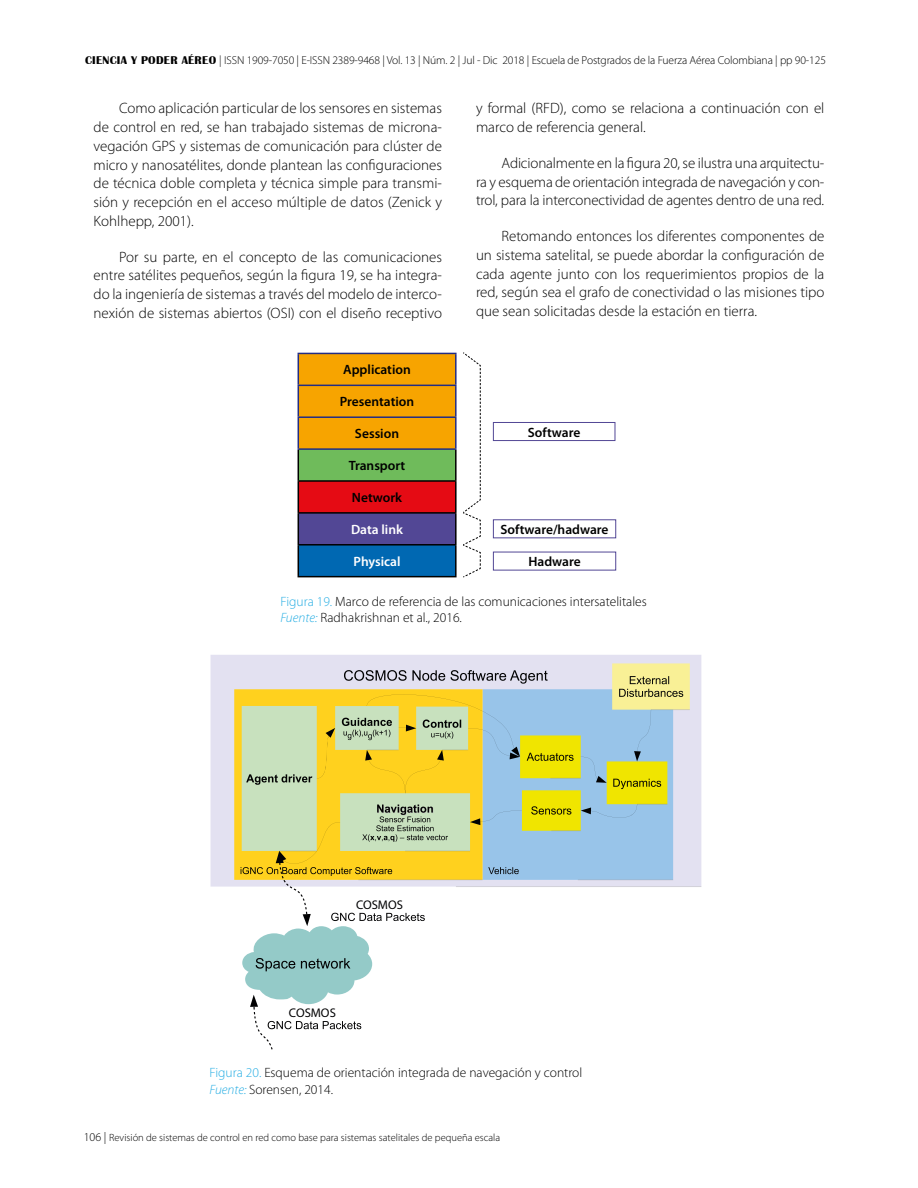
<style>
.page{position:relative;width:918px;height:1188px;background:#fff}
.page>*{position:absolute;margin:0;border:0;box-sizing:border-box;transform-origin:0 0}
.t1{font:300 15px/18.8px "Myriad Pro";color:#000;text-align:justify}
.t2{font:300 13.5px/16.5px "Myriad Pro";color:#000}
.t3{font:600 13.5px "Myriad Pro";color:#000}
.t4{font:600 13.5px "Myriad Pro";color:#fff}
.t5{font:12.6px "Myriad Pro";color:#020203}
.t6{font:300 11.55px "Myriad Pro";letter-spacing:-.01em;color:#000}
.t7{font:300 10.5px "Myriad Pro";color:#000}
.s1{font-family:"Britannic";font-weight:700}
.s2{color:#25ade3}
.s3{font-style:italic;color:#25ade3}
.s4{font-size:12px}
</style>
<div class="page">
<div style="left:211px;top:655px;width:490px;height:232px;background:#e3e1f1"></div>
<svg style="left:234px;top:689px;width:7px;height:191px"></svg>
<svg style="left:241px;top:663px;width:449px;height:387px"></svg>
<div style="left:299px;top:354px;width:156px;height:94px;background:#f7a400"></div>
<div style="left:298px;top:449px;width:158px;height:32px;background:#6fbb5b"></div>
<div style="left:298px;top:481px;width:158px;height:32px;background:#e50b14"></div>
<div style="left:298px;top:513px;width:158px;height:32px;background:#524795"></div>
<div style="left:298px;top:545px;width:158px;height:32px;background:#0068b2"></div>
<hr style="left:298px;top:450px;width:1px;height:30px;background:#000">
<hr style="left:455px;top:450px;width:2px;height:30px;background:#000">
<hr style="left:298px;top:480px;width:159px;height:2px;background:#000">
<hr style="left:298px;top:482px;width:1px;height:30px;background:#000">
<hr style="left:455px;top:482px;width:2px;height:30px;background:#000">
<hr style="left:298px;top:512px;width:159px;height:2px;background:#000">
<hr style="left:298px;top:514px;width:1px;height:30px;background:#000">
<hr style="left:455px;top:514px;width:2px;height:30px;background:#000">
<hr style="left:298px;top:544px;width:159px;height:2px;background:#000">
<hr style="left:298px;top:546px;width:1px;height:30px;background:#000">
<hr style="left:455px;top:546px;width:2px;height:30px;background:#000">
<hr style="left:298px;top:576px;width:159px;height:1px;background:#000">
<hr style="left:298px;top:353px;width:159px;height:1px;background:#232d84">
<hr style="left:298px;top:354px;width:1px;height:31px;background:#232d84">
<hr style="left:455px;top:354px;width:2px;height:31px;background:#232d84">
<hr style="left:298px;top:385px;width:159px;height:1px;background:#232d84">
<hr style="left:298px;top:386px;width:1px;height:30px;background:#232d84">
<hr style="left:455px;top:386px;width:2px;height:30px;background:#232d84">
<hr style="left:298px;top:416px;width:159px;height:2px;background:#232d84">
<hr style="left:298px;top:418px;width:1px;height:30px;background:#232d84">
<hr style="left:455px;top:418px;width:2px;height:30px;background:#232d84">
<hr style="left:298px;top:448px;width:159px;height:2px;background:#232d84">
<svg style="left:463px;top:352px;width:18px;height:226px"></svg>
<div style="left:493px;top:422px;width:122px;height:19px;border:1px solid #524795"></div>
<div style="left:493px;top:519px;width:123px;height:19px;border:1px solid #524795"></div>
<p class="t6" style="left:85px;top:53px;width:742px"><span class="s1">CIENCIA Y PODER AÉREO</span> | ISSN 1909-7050 | E-ISSN 2389-9468 | Vol. 13 | Núm. 2 | Jul - Dic 2018 | Escuela de Postgrados de la Fuerza Aérea Colombiana | pp 90-125</p>
<p class="t1" style="left:94px;top:99px;width:350px;text-indent:26px">Como aplicación particular de los sensores en sistemas de control en red, se han trabajado sistemas de microna&shy;vegación GPS y sistemas de comunicación para clúster de micro y nanosatélites, donde plantean las configuraciones de técnica doble completa y técnica simple para transmi&shy;sión y recepción en el acceso múltiple de datos (Zenick y Kohlhepp, 2001).</p>
<p class="t1" style="left:94px;top:247px;width:350px;text-indent:26px">Por su parte, en el concepto de las comunicaciones entre satélites pequeños, según la figura 19, se ha integra&shy;do la ingeniería de sistemas a través del modelo de interco&shy;nexión de sistemas abiertos (OSI) con el diseño receptivo</p>
<p class="t1" style="left:476px;top:99px;width:350px">y formal (RFD), como se relaciona a continuación con el marco de referencia general.</p>
<p class="t1" style="left:476px;top:153px;width:350px;text-indent:26px">Adicionalmente en la figura 20, se ilustra una arquitectu&shy;ra y esquema de orientación integrada de navegación y con&shy;trol, para la interconectividad de agentes dentro de una red.</p>
<p class="t1" style="left:476px;top:227px;width:350px;text-indent:26px">Retomando entonces los diferentes componentes de un sistema satelital, se puede abordar la configuración de cada agente junto con los requerimientos propios de la red, según sea el grafo de conectividad o las misiones tipo que sean solicitadas desde la estación en tierra.</p>
<p class="t3" style="left:343px;top:362px;width:69px">Application</p>
<p class="t3" style="left:340px;top:394px;width:76px">Presentation</p>
<p class="t3" style="left:355px;top:426px;width:46px">Session</p>
<p class="t3" style="left:349px;top:458px;width:58px">Transport</p>
<p class="t3" style="left:352px;top:490px;width:52px">Network</p>
<p class="t4" style="left:351px;top:522px;width:53px">Data link</p>
<p class="t4" style="left:353px;top:554px;width:49px">Physical</p>
<p class="t3" style="left:528px;top:425px;width:54px">Software</p>
<p class="t3" style="left:501px;top:522px;width:110px">Software/hadware</p>
<p class="t3" style="left:528px;top:554px;width:54px">Hadware</p>
<p class="t2" style="left:281px;top:593px;width:368px"><span class="s2">Figura 19.</span> Marco de referencia de las comunicaciones intersatelitales<br><span class="s3">Fuente:</span> Radhakrishnan et al., 2016.</p>
<p class="t5" style="left:356px;top:897px;width:48px">COSMOS</p>
<p class="t5" style="left:289px;top:1005px;width:48px">COSMOS</p>
<p class="t2" style="left:210px;top:1064px;width:374px"><span class="s2">Figura 20.</span> Esquema de orientación integrada de navegación y control<br><span class="s3">Fuente:</span> Sorensen, 2014.</p>
<p class="t7" style="left:84px;top:1131px;width:418px"><span class="s4">106 |</span> Revisión de sistemas de control en red como base para sistemas satelitales de pequeña escala</p>
</div>
